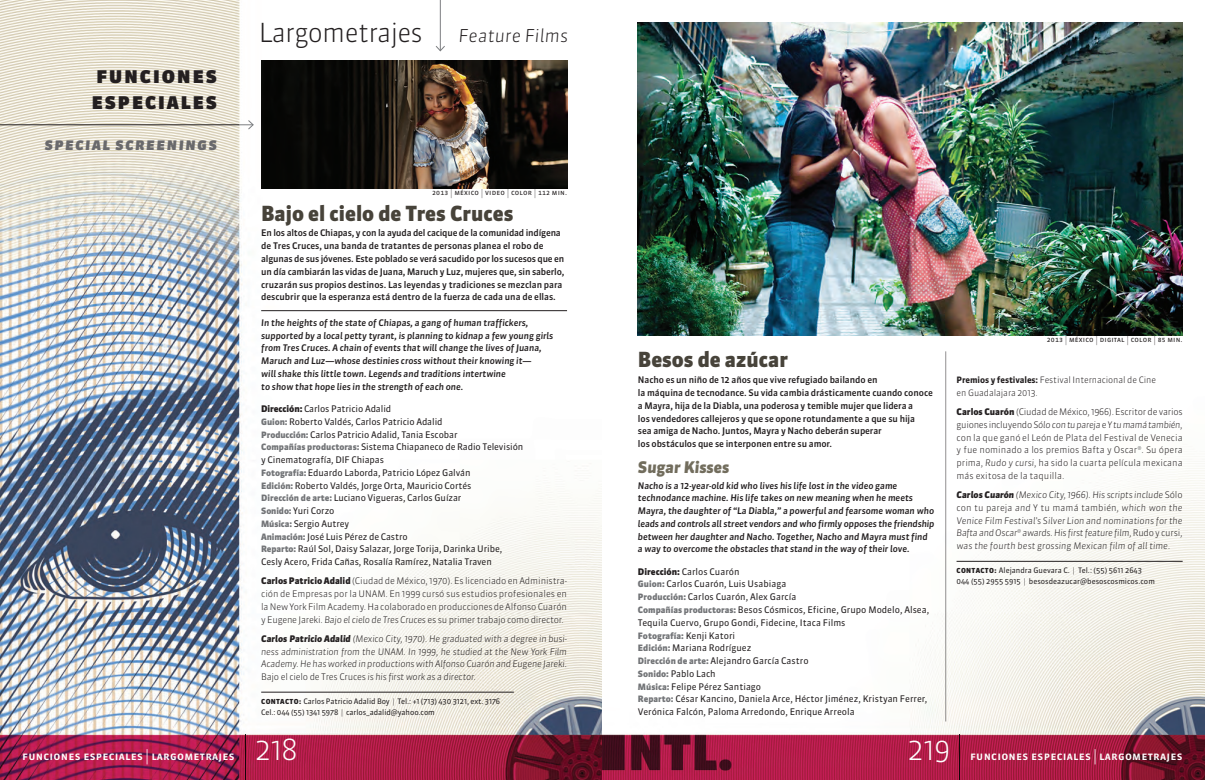
<style>
.page{position:relative;width:1205px;height:780px;background:#fff}
.page>*{position:absolute;margin:0;border:0;box-sizing:border-box;transform-origin:0 0}
.t1{font:300 28.88px "Sanuk";letter-spacing:-.01em;color:#fff}
.Bio-Español{font:300 26.12px "Sanuk";letter-spacing:-.03em;color:#231f20}
.Bio-Español-2{font:23.12px "Sanuk Black SC";letter-spacing:.04em;color:#231f20}
.t2{font:900 20.75px "Sanuk";color:#47433a}
.Bio-Español-3{font:italic 300 17.62px "Sanuk";letter-spacing:.01em;color:#231f20}
.Bio-Español-4{font:17.38px "Sanuk Black Italic SC";letter-spacing:.05em;color:#69696c}
.t3{font:italic 900 16px "Sanuk";color:#726d5d}
.t4{font:11.62px "Sanuk Medium SC";letter-spacing:.02em;color:#fff}
.t5{font:9px/12.8px "Sanuk";letter-spacing:-.01em;color:#231f20}
.t6{font:500 9px/12.8px "Sanuk";letter-spacing:-.01em;color:#231f20}
.t7{font:italic 500 9px/12.8px "Sanuk";letter-spacing:-.005em;color:#231f20}
.Bio-Español-5{font:300 9px/12.8px "Sanuk";letter-spacing:-.01em;color:#231f20;text-align:justify}
.Bio-Inglés{font:italic 300 9px/12.8px "Sanuk";letter-spacing:-.02em;color:#231f20;text-align:justify}
.Bio-Español-6{font:italic 300 9px/12.8px "Sanuk";color:#231f20;text-align:justify}
.t8{font:300 8.75px "Sanuk";letter-spacing:-.01em;color:#231f20}
.t9{font:900 8.75px "Sanuk";color:#727477}
.t10{font:7.5px "Sanuk";letter-spacing:-.01em;color:#231f20}
.t11{font:7.5px "Sanuk Regular SC";letter-spacing:.015em;color:#231f20}
.s1{font-family:"Sanuk";font-weight:100;font-size:9.75px}
.s2{font-weight:900}
.s3{font-weight:900;font-size:8.75px;color:#727477}
.s4{font-style:italic}
.s5{font-style:normal}
.s6{font-weight:900;font-size:6.88px}
.s7{font-weight:300}
.s8{font-weight:400;font-size:9px;color:#231f20}
.s9{font-weight:700}
.s10{font-size:15.5px}
</style>
<div class="page">
<img style="left:0;top:0;width:1205px;height:780px">
<hr style="left:245px;top:734px;width:1px;height:46px;background:#231f20">
<hr style="left:959px;top:734px;width:1px;height:46px;background:#231f20">
<hr style="left:945px;top:351px;width:1px;height:370px;background:#231f20">
<hr style="left:261px;top:310px;width:306px;height:1px;background:#231f20">
<hr style="left:261px;top:691px;width:253px;height:1px;background:#231f20">
<hr style="left:956px;top:561px;width:226px;height:1px;background:#231f20">
<hr style="left:440px;top:0;width:1px;height:51px;background:#7c7e81">
<svg style="left:435px;top:45px;width:11px;height:7px"></svg>
<img style="left:261px;top:61px;width:306px;height:128px">
<hr style="left:0;top:124px;width:240px;height:1px;background:#231f20">
<svg style="left:240px;top:119px;width:14px;height:11px"></svg>
<img style="left:638px;top:22px;width:544px;height:313px">
<p class="Bio-Español-2" style="left:96px;top:61px;width:123px">funciones</p>
<p class="Bio-Español-2" style="left:91px;top:86px;width:128px">especiales</p>
<p class="Bio-Español-4" style="left:45px;top:133px;width:174px">special screenings</p>
<p class="Bio-Español" style="left:259px;top:16px;width:166px">Largometrajes</p>
<p class="Bio-Español-3" style="left:458px;top:24px;width:111px">Feature Films</p>
<p class="t11" style="left:432px;top:188px;width:136px">2013 <span class="s1">|</span> méxico <span class="s1">|</span> video <span class="s1">|</span> color <span class="s1">|</span> 112 min.</p>
<p class="t2" style="left:261px;top:200px;width:254px">Bajo el cielo de Tres Cruces</p>
<p class="t6" style="left:261px;top:227px;width:305px">En los altos de Chiapas, y con la ayuda del cacique de la comunidad indígena de Tres Cruces, una banda de tratantes de personas planea el robo de algunas de sus jóvenes. Este poblado se verá sacudido por los sucesos que en un día cambiarán las vidas de Juana, Maruch y Luz, mujeres que, sin saberlo, cruzarán sus propios destinos. Las leyendas y tradiciones se mezclan para descubrir que la esperanza está dentro de la fuerza de cada una de ellas.</p>
<p class="t7" style="left:261px;top:316px;width:294px">In the heights of the state of Chiapas, a gang of human traffickers, supported by a local petty tyrant, is planning to kidnap a few young girls from Tres Cruces. A chain of events that will change the lives of Juana, Maruch and Luz—whose destinies cross without their knowing it—</p>
<p class="t7" style="left:261px;top:367px;width:246px">will shake this little town. Legends and traditions intertwine</p>
<p class="t7" style="left:261px;top:380px;width:204px">to show that hope lies in the strength of each one.</p>
<p class="t5" style="left:261px;top:402px;width:132px"><span class="s2">Dirección:</span> Carlos Patricio Adalid</p>
<p class="t5" style="left:261px;top:415px;width:183px"><span class="s3">Guion:</span> Roberto Valdés, Carlos Patricio Adalid</p>
<p class="t5" style="left:261px;top:428px;width:198px"><span class="s3">Producción:</span> Carlos Patricio Adalid, Tania Escobar</p>
<p class="t5" style="left:261px;top:440px;width:264px"><span class="s3">Compañías productoras:</span> Sistema Chiapaneco de Radio Televisión</p>
<p class="t5" style="left:261px;top:453px;width:124px">y Cinematografía, DIF Chiapas</p>
<p class="t5" style="left:261px;top:466px;width:211px"><span class="s3">Fotografía:</span> Eduardo Laborda, Patricio López Galván</p>
<p class="t5" style="left:261px;top:479px;width:212px"><span class="s3">Edición:</span> Roberto Valdés, Jorge Orta, Mauricio Cortés</p>
<p class="t5" style="left:261px;top:491px;width:202px"><span class="s3">Dirección de arte:</span> Luciano Vigueras, Carlos Guízar</p>
<p class="t5" style="left:261px;top:504px;width:75px"><span class="s3">Sonido:</span> Yuri Corzo</p>
<p class="t5" style="left:261px;top:517px;width:90px"><span class="s3">Música:</span> Sergio Autrey</p>
<p class="t5" style="left:261px;top:530px;width:148px"><span class="s3">Animación:</span> José Luis Pérez de Castro</p>
<p class="t5" style="left:261px;top:542px;width:242px"><span class="s3">Reparto:</span> Raúl Sol, Daisy Salazar, Jorge Torija, Darinka Uribe,</p>
<p class="t5" style="left:261px;top:555px;width:232px">Cesly Acero, Frida Cañas, Rosalía Ramírez, Natalia Traven</p>
<p class="Bio-Español-5" style="left:261px;top:574px;width:307px"><span class="s2">Carlos Patricio Adalid</span> (Ciudad de México, 1970). Es licenciado en Administra&shy;ción de Empresas por la UNAM. En 1999 cursó sus estudios profesionales en la New York Film Academy. Ha colaborado en producciones de Alfonso Cuarón y Eugene Jareki. <span class="s4">Bajo el cielo de Tres Cruces</span> es su primer trabajo como director.</p>
<p class="Bio-Inglés" style="left:261px;top:632px;width:307px"><span class="s2">Carlos Patricio Adalid</span> (Mexico City, 1970). He graduated with a degree in busi&shy;ness administration from the UNAM. In 1999, he studied at the New York Film Academy. He has worked in productions with Alfonso Cuarón and Eugene Jareki.<br><span class="s5">Bajo el cielo de Tres Cruces</span> is his first work as a director.</p>
<p class="t10" style="left:261px;top:696px;width:241px"><span class="s6">CONTACTO:</span> Carlos Patricio Adalid Boy <span class="s7">|</span> Tel.: +1 (713) 430 3121, ext. 3176</p>
<p class="t10" style="left:261px;top:707px;width:175px">Cel.: 044 (55) 1341 5978 <span class="s7">|</span> carlos_adalid@yahoo.com</p>
<p class="t2" style="left:638px;top:347px;width:152px">Besos de azúcar</p>
<p class="t6" style="left:638px;top:373px;width:241px">Nacho es un niño de 12 años que vive refugiado bailando en</p>
<p class="t6" style="left:638px;top:386px;width:296px">la máquina de tecnodance. Su vida cambia drásticamente cuando conoce a Mayra, hija de la Diabla, una poderosa y temible mujer que lidera a</p>
<p class="t6" style="left:638px;top:412px;width:279px">los vendedores callejeros y que se opone rotundamente a que su hija</p>
<p class="t6" style="left:638px;top:424px;width:245px">sea amiga de Nacho. Juntos, Mayra y Nacho deberán superar</p>
<p class="t6" style="left:638px;top:437px;width:196px">los obstáculos que se interponen entre su amor.</p>
<p class="t3" style="left:638px;top:457px;width:93px">Sugar Kisses</p>
<p class="t7" style="left:638px;top:479px;width:298px">Nacho is a 12-year-old kid who lives his life lost in the video game technodance machine. His life takes on new meaning when he meets Mayra, the daughter of “La Diabla,” a powerful and fearsome woman who leads and controls all street vendors and who firmly opposes the friendship between her daughter and Nacho. Together, Nacho and Mayra must find</p>
<p class="t7" style="left:638px;top:542px;width:273px">a way to overcome the obstacles that stand in the way of their love.</p>
<p class="t5" style="left:638px;top:565px;width:103px"><span class="s2">Dirección:</span> Carlos Cuarón</p>
<p class="t5" style="left:638px;top:578px;width:150px"><span class="s3">Guion:</span> Carlos Cuarón, Luis Usabiaga</p>
<p class="t5" style="left:638px;top:590px;width:160px"><span class="s3">Producción:</span> Carlos Cuarón, Alex García</p>
<p class="t5" style="left:638px;top:603px;width:293px"><span class="s3">Compañías productoras:</span> Besos Cósmicos, Eficine, Grupo Modelo, Alsea,<br>Tequila Cuervo, Grupo Gondi, Fidecine, Itaca Films</p>
<p class="t9" style="left:638px;top:630px;width:99px">Fotografía: <span class="s8">Kenji Katori</span></p>
<p class="t5" style="left:638px;top:641px;width:115px"><span class="s3">Edición:</span> Mariana Rodríguez</p>
<p class="t5" style="left:638px;top:654px;width:172px"><span class="s3">Dirección de arte:</span> Alejandro García Castro</p>
<p class="t5" style="left:638px;top:667px;width:79px"><span class="s3">Sonido:</span> Pablo Lach</p>
<p class="t5" style="left:638px;top:680px;width:125px"><span class="s3">Música:</span> Felipe Pérez Santiago</p>
<p class="t5" style="left:638px;top:692px;width:291px"><span class="s3">Reparto:</span> César Kancino, Daniela Arce, Héctor Jiménez, Kristyan Ferrer,<br>Verónica Falcón, Paloma Arredondo, Enrique Arreola</p>
<p class="t11" style="left:1047px;top:334px;width:137px">2013 <span class="s1">|</span> méxico <span class="s1">|</span> digital <span class="s1">|</span> color <span class="s1">|</span> 85 min.</p>
<p class="t8" style="left:956px;top:374px;width:201px"><span class="s9">Premios y festivales:</span> Festival Internacional de Cine</p>
<p class="t8" style="left:956px;top:387px;width:83px">en Guadalajara 2013.</p>
<p class="Bio-Español-5" style="left:956px;top:405px;width:228px"><span class="s2">Carlos Cuarón</span> (Ciudad de México, 1966). Escritor de varios guiones incluyendo <span class="s4">Sólo con tu pareja</span> e <span class="s4">Y tu mamá también</span>, con la que ganó el León de Plata del Festival de Venecia y fue nominado a los premios Bafta y Oscar®. Su ópera prima, <span class="s4">Rudo y cursi</span>, ha sido la cuarta película mexicana más exitosa de la taquilla.</p>
<p class="Bio-Español-6" style="left:956px;top:488px;width:228px"><span class="s2">Carlos Cuarón</span> (Mexico City, 1966). His scripts include <span class="s5">Sólo con tu pareja</span> and <span class="s5">Y tu mamá también</span>, which won the Venice Film Festival’s Silver Lion and nominations for the Bafta and Oscar® awards. His first feature film, <span class="s5">Rudo y cursi</span>, was the fourth best grossing Mexican film of all time.</p>
<p class="t10" style="left:956px;top:565px;width:187px"><span class="s6">CONTACTO:</span> Alejandra Guevara C. <span class="s7">|</span> Tel.: (55) 5611 2643</p>
<p class="t10" style="left:956px;top:577px;width:200px">044 (55) 2955 5915 <span class="s7">|</span> besosdeazucar@besoscosmicos.com</p>
<p class="t4" style="left:22px;top:748px;width:214px">funciones especiales <span class="s10">|</span> largometrajes</p>
<p class="t1" style="left:255px;top:731px;width:44px">218</p>
<p class="t1" style="left:908px;top:731px;width:44px">219</p>
<p class="t4" style="left:970px;top:748px;width:214px">funciones especiales <span class="s10">|</span> largometrajes</p>
</div>
